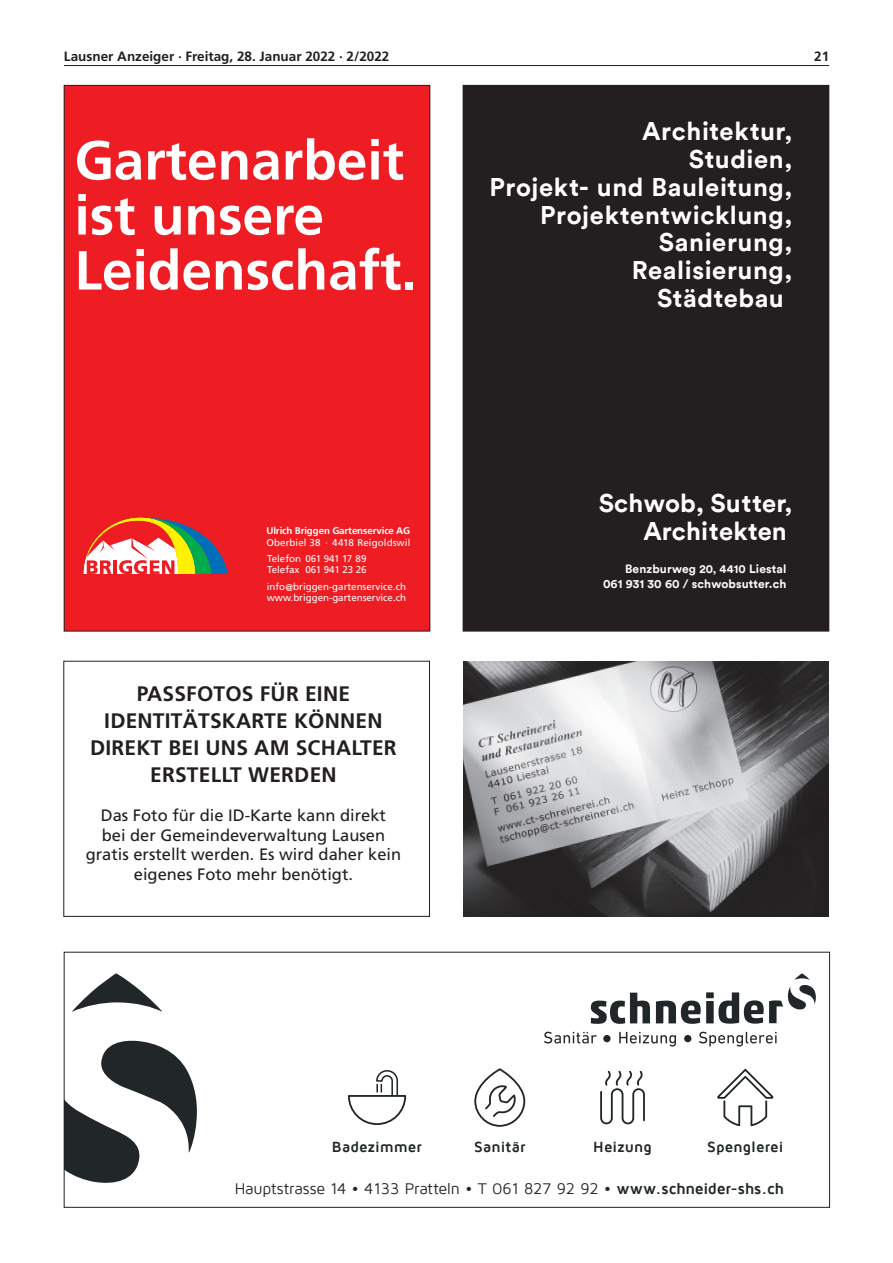
<style>
.page{position:relative;width:893px;height:1263px;background:#fff}
.page>*{position:absolute;margin:0;border:0;box-sizing:border-box;transform-origin:0 0}
.t1{font:700 55.05px/55.1px "Frutiger LT";color:#fff}
.t2{font:700 25.5px/27.8px "Circular SSA";letter-spacing:.02em;color:#fff;text-align:right}
.t3{font:700 21px/27px "Frutiger";letter-spacing:.01em;color:#231f20;text-align:center}
.t4{font:16.5px/19.5px "Frutiger";color:#231f20;text-align:center}
.t5{font:15.9px "Maven Pro";letter-spacing:-.01em;color:#212729}
.t6{font:700 15.15px "Maven Pro";letter-spacing:.005em;color:#212729}
.t7{font:700 13.5px "Frutiger";color:#231f20}
.t8{font:700 12px/15.8px "Circular SSA";letter-spacing:.01em;color:#fff;text-align:right}
.t9{font:9.75px/16.2px "Frutiger LT";color:#fff}
.t10{font:700 9.75px "Frutiger LT";letter-spacing:-.01em;color:#fff}
.s1{font-size:11.7px}
.s2{font-weight:700}
</style>
<div class="page">
<hr style="left:64px;top:65px;width:765px;height:1px;background:#231f20">
<div style="left:463px;top:85px;width:366px;height:546px;background:#231f20"></div>
<svg style="left:544px;top:1032px;width:53px;height:11px"></svg>
<svg style="left:619px;top:1032px;width:57px;height:14px"></svg>
<svg style="left:699px;top:1032px;width:78px;height:14px"></svg>
<div style="left:603px;top:1035px;width:8px;height:7px;background:#212729;border-radius:50%"></div>
<div style="left:684px;top:1035px;width:7px;height:7px;background:#212729;border-radius:50%"></div>
<svg style="left:591px;top:993px;width:59px;height:31px"></svg>
<svg style="left:656px;top:973px;width:160px;height:51px"></svg>
<svg style="left:72px;top:973px;width:91px;height:39px"></svg>
<svg style="left:66px;top:1040px;width:131px;height:143px"></svg>
<svg style="left:348px;top:1070px;width:58px;height:55px"></svg>
<svg style="left:474px;top:1068px;width:51px;height:59px"></svg>
<svg style="left:600px;top:1071px;width:45px;height:53px"></svg>
<svg style="left:717px;top:1069px;width:56px;height:57px"></svg>
<div style="left:64px;top:952px;width:766px;height:256px;border:1px solid #231f20"></div>
<div style="left:64px;top:85px;width:366px;height:546px;background:#ee1d23"></div>
<svg style="left:84px;top:517px;width:144px;height:57px"></svg>
<img style="left:463px;top:661px;width:366px;height:255px">
<div style="left:63px;top:661px;width:367px;height:256px;border:1px solid #231f20"></div>
<p class="t7" style="left:64px;top:48px;width:327px">Lausner Anzeiger · Freitag, 28. Januar 2022 · 2/2022</p>
<p class="t7" style="left:814px;top:48px;width:17px">21</p>
<h1 class="t1" style="left:74px;top:133px;width:344px">Gartenarbeit ist unsere<br>Leidenschaft.</h1>
<p class="t10" style="left:266px;top:525px;width:145px">Ulrich Briggen Gartenservice AG</p>
<p class="t9" style="left:266px;top:534px;width:145px">Oberbiel 38 · 4418 Reigoldswil<br>Telefon 061 941 17 89</p>
<p class="t9" style="left:267px;top:562px;width:141px">Telefax 061 941 23 26 info@briggen-gartenservice.ch</p>
<p class="t9" style="left:267px;top:590px;width:141px">www.briggen-gartenservice.ch</p>
<p class="t3" style="left:90px;top:680px;width:308px">PASSFOTOS FÜR EINE<br>IDENTITäTSKARTE KÖNNEN<br>DIREKT BEI UNS AM SCHALTER<br>ERSTELLT WERDEN</p>
<p class="t4" style="left:86px;top:805px;width:317px">Das Foto für die ID-Karte kann direkt<br>bei der Gemeindeverwaltung Lausen gratis erstellt werden. Es wird daher kein eigenes Foto mehr benötigt.</p>
<h2 class="t2" style="left:642px;top:116px;width:152px">Architektur,</h2>
<h2 class="t2" style="left:689px;top:144px;width:105px">Studien,</h2>
<h2 class="t2" style="left:489px;top:172px;width:304px">Projekt- und Bauleitung,</h2>
<h2 class="t2" style="left:540px;top:200px;width:254px">Projektentwicklung,</h2>
<h2 class="t2" style="left:659px;top:228px;width:135px">Sanierung,</h2>
<h2 class="t2" style="left:632px;top:255px;width:162px">Realisierung,</h2>
<h2 class="t2" style="left:657px;top:283px;width:128px">Städtebau</h2>
<h2 class="t2" style="left:599px;top:488px;width:195px">Schwob, Sutter,<br>Architekten</h2>
<p class="t8" style="left:603px;top:560px;width:185px">Benzburweg <span class="s1">20, 4410</span> Liestal<br>061 931 30 60 / schwobsutter.ch</p>
<p class="t6" style="left:332px;top:1139px;width:92px">Badezimmer</p>
<p class="t6" style="left:474px;top:1139px;width:53px">Sanitär</p>
<p class="t6" style="left:593px;top:1139px;width:60px">Heizung</p>
<p class="t6" style="left:707px;top:1139px;width:78px">Spenglerei</p>
<p class="t5" style="left:235px;top:1180px;width:551px">Hauptstrasse 14 <span class="s2">•</span> 4133 Pratteln <span class="s2">•</span> T 061 827 92 92 <span class="s2">• www.schneider-shs.ch</span></p>
</div>
